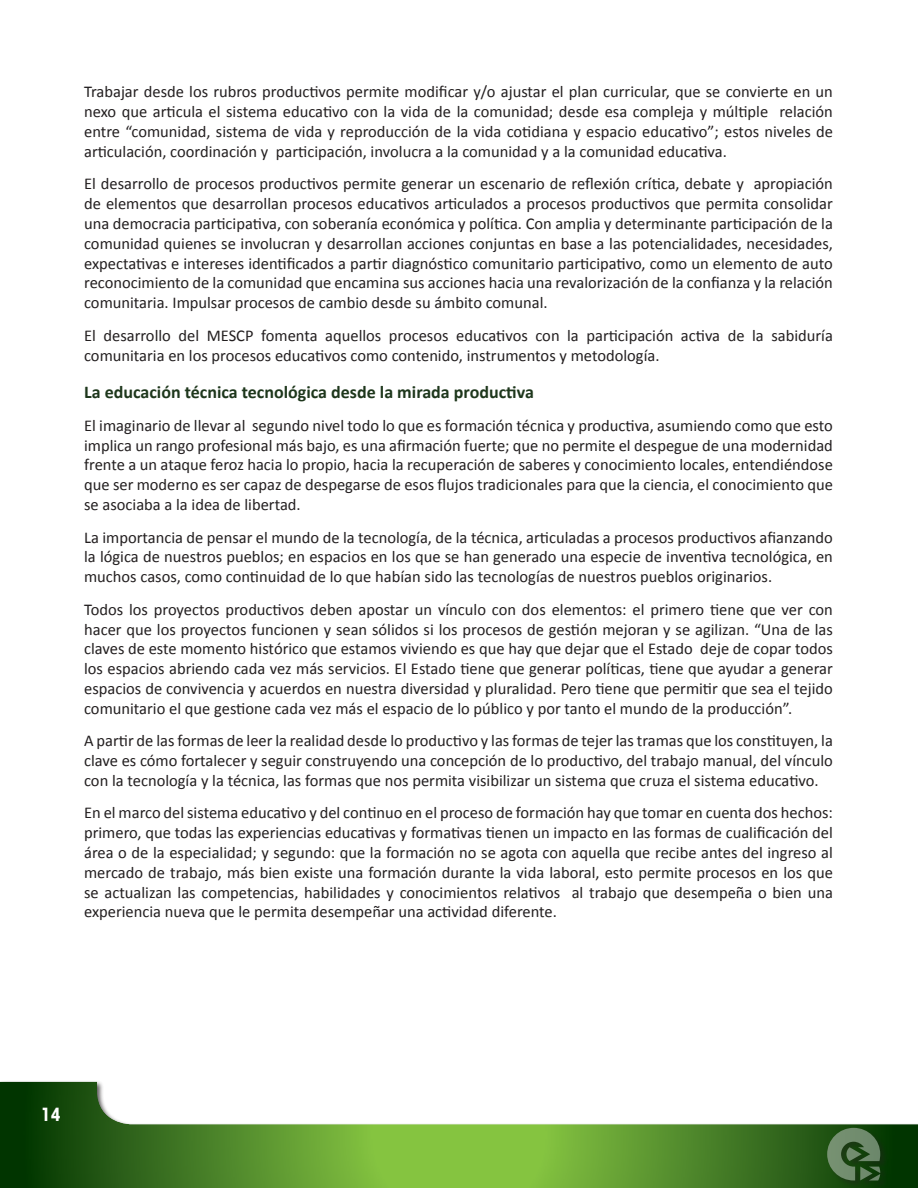
<style>
.page{position:relative;width:918px;height:1188px;background:#fff}
.page>*{position:absolute;margin:0;border:0;box-sizing:border-box;transform-origin:0 0}
.t1{font:700 18px "Calibri";color:#1e371c}
.t2{font:700 condensed 18px "ITC Avant Garde Std";color:#fff}
.t3{font:16.5px/19.8px "Calibri";color:#231f20;text-align:justify}
</style>
<div class="page">
<img style="left:0;top:1082px;width:916px;height:106px">
<hr style="left:916px;top:1080px;width:2px;height:108px;background:#231f20;opacity:.75">
<div style="left:827px;top:1128px;width:62px;height:60px;background:#231f20;opacity:.75"></div>
<svg style="left:827px;top:1128px;width:53px;height:53px;background:#4c6e46"></svg>
<p class="t3" style="left:84px;top:81px;width:750px">Trabajar desde los rubros productivos permite modificar y/o ajustar el plan curricular, que se convierte en un nexo que articula el sistema educativo con la vida de la comunidad; desde esa compleja y múltiple relación entre “comunidad, sistema de vida y reproducción de la vida cotidiana y espacio educativo”; estos niveles de articulación, coordinación y participación, involucra a la comunidad y a la comunidad educativa.</p>
<p class="t3" style="left:84px;top:173px;width:750px">El desarrollo de procesos productivos permite generar un escenario de reflexión crítica, debate y apropiación de elementos que desarrollan procesos educativos articulados a procesos productivos que permita consolidar una democracia participativa, con soberanía económica y política. Con amplia y determinante participación de la comunidad quienes se involucran y desarrollan acciones conjuntas en base a las potencialidades, necesidades, expectativas e intereses identificados a partir diagnóstico comunitario participativo, como un elemento de auto reconocimiento de la comunidad que encamina sus acciones hacia una revalorización de la confianza y la relación comunitaria. Impulsar procesos de cambio desde su ámbito comunal.</p>
<p class="t3" style="left:84px;top:325px;width:750px">El desarrollo del MESCP fomenta aquellos procesos educativos con la participación activa de la sabiduría comunitaria en los procesos educativos como contenido, instrumentos y metodología.</p>
<p class="t1" style="left:84px;top:380px;width:451px">La educación técnica tecnológica desde la mirada productiva</p>
<p class="t3" style="left:84px;top:415px;width:750px">El imaginario de llevar al segundo nivel todo lo que es formación técnica y productiva, asumiendo como que esto implica un rango profesional más bajo, es una afirmación fuerte; que no permite el despegue de una modernidad frente a un ataque feroz hacia lo propio, hacia la recuperación de saberes y conocimiento locales, entendiéndose que ser moderno es ser capaz de despegarse de esos flujos tradicionales para que la ciencia, el conocimiento que se asociaba a la idea de libertad.</p>
<p class="t3" style="left:84px;top:526px;width:750px">La importancia de pensar el mundo de la tecnología, de la técnica, articuladas a procesos productivos afianzando la lógica de nuestros pueblos; en espacios en los que se han generado una especie de inventiva tecnológica, en muchos casos, como continuidad de lo que habían sido las tecnologías de nuestros pueblos originarios.</p>
<p class="t3" style="left:84px;top:599px;width:750px">Todos los proyectos productivos deben apostar un vínculo con dos elementos: el primero tiene que ver con hacer que los proyectos funcionen y sean sólidos si los procesos de gestión mejoran y se agilizan. “Una de las claves de este momento histórico que estamos viviendo es que hay que dejar que el Estado deje de copar todos los espacios abriendo cada vez más servicios. El Estado tiene que generar políticas, tiene que ayudar a generar espacios de convivencia y acuerdos en nuestra diversidad y pluralidad. Pero tiene que permitir que sea el tejido comunitario el que gestione cada vez más el espacio de lo público y por tanto el mundo de la producción”.</p>
<p class="t3" style="left:84px;top:730px;width:750px">A partir de las formas de leer la realidad desde lo productivo y las formas de tejer las tramas que los constituyen, la clave es cómo fortalecer y seguir construyendo una concepción de lo productivo, del trabajo manual, del vínculo con la tecnología y la técnica, las formas que nos permita visibilizar un sistema que cruza el sistema educativo.</p>
<p class="t3" style="left:84px;top:802px;width:750px">En el marco del sistema educativo y del continuo en el proceso de formación hay que tomar en cuenta dos hechos: primero, que todas las experiencias educativas y formativas tienen un impacto en las formas de cualificación del área o de la especialidad; y segundo: que la formación no se agota con aquella que recibe antes del ingreso al mercado de trabajo, más bien existe una formación durante la vida laboral, esto permite procesos en los que se actualizan las competencias, habilidades y conocimientos relativos al trabajo que desempeña o bien una experiencia nueva que le permita desempeñar una actividad diferente.</p>
<p class="t2" style="left:41px;top:1105px;width:22px">14</p>
</div>
